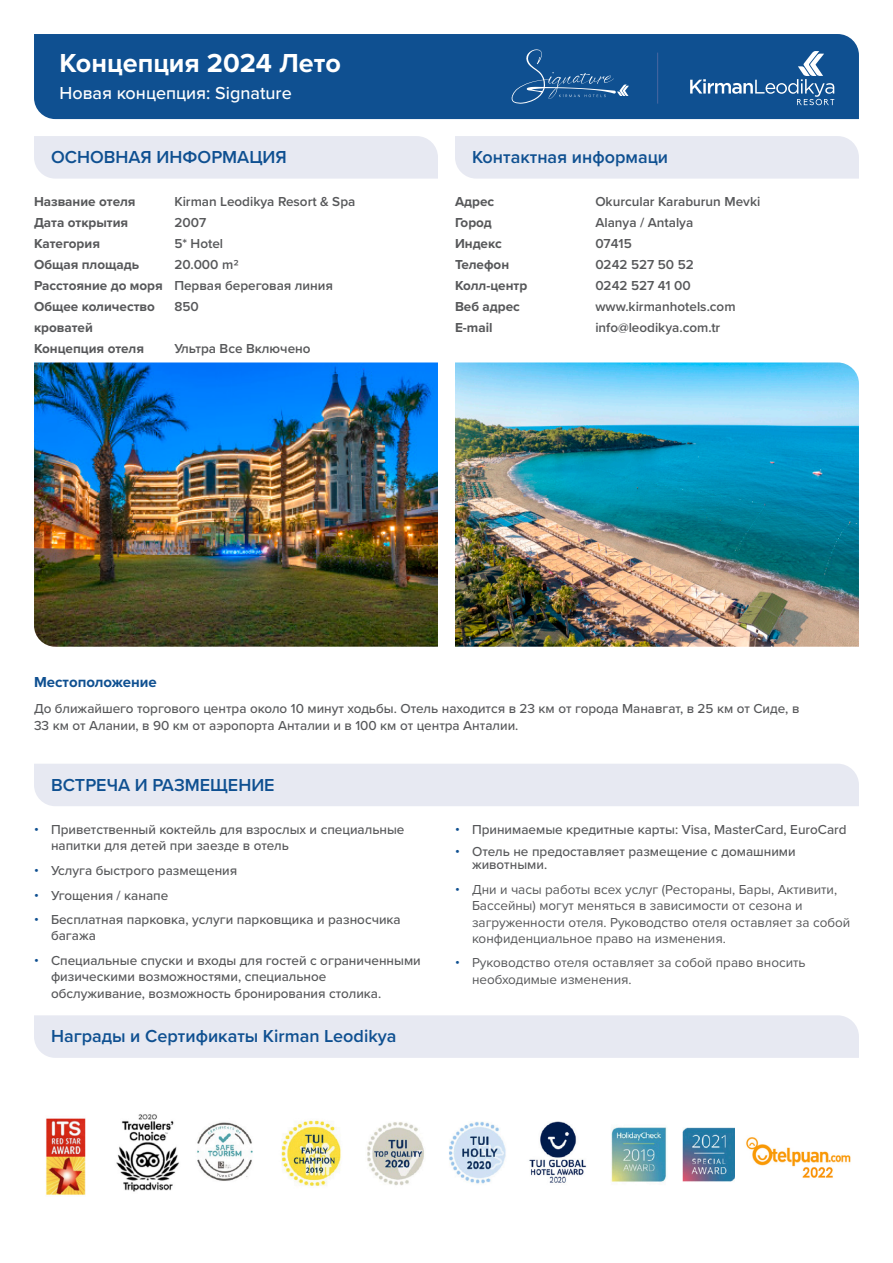
<style>
.page{position:relative;width:893px;height:1263px;background:#fff}
.page>*{position:absolute;margin:0;border:0;box-sizing:border-box;transform-origin:0 0}
.t1{font:700 27px "Proxima Nova";color:#fff}
.t2{font:600 18px "Proxima Nova";color:#0f5091}
.t3{font:500 18px "Proxima Nova";color:#fff}
.t4{font:700 15px "Proxima Nova";color:#0f5091}
.t5{font:500 13.5px/16.2px "Proxima Nova";color:#57585a}
.t6{font:13.5px/16.2px "Proxima Nova";color:#57585a}
.t7{font:600 13.5px "Proxima Nova";color:#57585a}
.t8{font:700 13.5px "Proxima Nova";color:#57585a}
.s1{font-weight:700}
.s2{color:#0f5091}
</style>
<div class="page">
<div style="left:34px;top:34px;width:825px;height:85px;background:#0f5091"></div>
<svg style="left:509px;top:49px;width:120px;height:55px;background:#205c98"></svg>
<hr style="left:657px;top:53px;width:1px;height:51px;background:#4a67a1">
<div style="left:34px;top:764px;width:825px;height:42px;background:#e7e9f2"></div>
<div style="left:34px;top:136px;width:404px;height:43px;background:#e7e9f2"></div>
<div style="left:455px;top:136px;width:404px;height:43px;background:#e7e9f2"></div>
<div style="left:34px;top:1015px;width:825px;height:43px;background:#e7e9f2"></div>
<img style="left:34px;top:362px;width:404px;height:285px">
<img style="left:455px;top:362px;width:404px;height:285px">
<svg style="left:690px;top:51px;width:144px;height:54px;background:#2f679f"></svg>
<img style="left:46px;top:1114px;width:689px;height:81px">
<img style="left:746px;top:1137px;width:105px;height:41px">
<p class="t1" style="left:60px;top:43px;width:283px">Концепция 2024 Лето</p>
<p class="t3" style="left:60px;top:80px;width:234px">Новая концепция: Signature</p>
<p class="t2" style="left:51px;top:144px;width:237px">ОСНОВНАЯ ИНФОРМАЦИЯ</p>
<p class="t2" style="left:472px;top:144px;width:197px">Контактная информаци</p>
<p class="t8" style="left:34px;top:192px;width:103px">Название отеля</p>
<p class="t7" style="left:174px;top:192px;width:183px">Kirman Leodikya Resort &amp; Spa</p>
<p class="t8" style="left:34px;top:213px;width:96px">Дата открытия</p>
<p class="t7" style="left:174px;top:213px;width:33px">2007</p>
<p class="t8" style="left:34px;top:234px;width:68px">Категория</p>
<p class="t7" style="left:174px;top:234px;width:50px">5* Hotel</p>
<p class="t8" style="left:34px;top:255px;width:107px">Общая площадь</p>
<p class="t7" style="left:174px;top:255px;width:66px">20.000 m2</p>
<p class="t7" style="left:34px;top:276px;width:301px"><span class="s1">Расстояние до моря</span> Первая береговая линия</p>
<p class="t8" style="left:34px;top:297px;width:122px">Общее количество</p>
<p class="t7" style="left:174px;top:297px;width:26px">850</p>
<p class="t8" style="left:34px;top:318px;width:60px">кроватей</p>
<p class="t8" style="left:34px;top:339px;width:111px">Концепция отеля</p>
<p class="t7" style="left:174px;top:339px;width:138px">Ультра Все Включено</p>
<p class="t8" style="left:455px;top:192px;width:41px">Адрес</p>
<p class="t7" style="left:595px;top:192px;width:167px">Okurcular Karaburun Mevki</p>
<p class="t8" style="left:455px;top:213px;width:38px">Город</p>
<p class="t7" style="left:595px;top:213px;width:100px">Alanya / Antalya</p>
<p class="t8" style="left:455px;top:234px;width:48px">Индекс</p>
<p class="t7" style="left:595px;top:234px;width:38px">07415</p>
<p class="t8" style="left:455px;top:255px;width:56px">Телефон</p>
<p class="t7" style="left:595px;top:255px;width:100px">0242 527 50 52</p>
<p class="t8" style="left:455px;top:276px;width:74px">Колл-центр</p>
<p class="t7" style="left:595px;top:276px;width:97px">0242 527 41 00</p>
<p class="t8" style="left:455px;top:297px;width:66px">Веб адрес</p>
<p class="t7" style="left:595px;top:297px;width:142px">www.kirmanhotels.com</p>
<p class="t8" style="left:455px;top:318px;width:39px">E-mail</p>
<p class="t7" style="left:595px;top:318px;width:126px">info@leodikya.com.tr</p>
<p class="t4" style="left:34px;top:671px;width:124px">Местоположение</p>
<p class="t5" style="left:34px;top:700px;width:767px">До ближайшего торгового центра около 10 минут ходьбы. Отель находится в 23 км от города Манавгат, в 25 км от Сиде, в<br>33 км от Алании, в 90 км от аэропорта Анталии и в 100 км от центра Анталии.</p>
<p class="t2" style="left:51px;top:771px;width:225px">ВСТРЕЧА И РАЗМЕЩЕНИЕ</p>
<p class="t5" style="left:51px;top:821px;width:355px;text-indent:-17px"><span class="s2">•</span> Приветственный коктейль для взрослых и специальные напитки для детей при заезде в отель</p>
<p class="t5" style="left:34px;top:862px;width:205px"><span class="s2">•</span> Услуга быстрого размещения</p>
<p class="t5" style="left:34px;top:886px;width:136px"><span class="s2">•</span> Угощения / канапе</p>
<p class="t5" style="left:51px;top:911px;width:351px;text-indent:-17px"><span class="s2">•</span> Бесплатная парковка, услуги парковщика и разносчика багажа</p>
<p class="t5" style="left:51px;top:952px;width:371px;text-indent:-17px"><span class="s2">•</span> Специальные спуски и входы для гостей с ограниченными физическими возможностями, специальное обслуживание, возможность бронирования столика.</p>
<p class="t2" style="left:51px;top:1023px;width:347px">Награды и Сертификаты Kirman Leodikya</p>
<p class="t5" style="left:455px;top:821px;width:393px"><span class="s2">•</span> Принимаемые кредитные карты: Visa, MasterCard, EuroCard</p>
<p class="t5" style="left:472px;top:844px;width:325px;line-height:13.5px;text-indent:-17px"><span class="s2">•</span> Отель не предоставляет размещение с домашними животными.</p>
<p class="t6" style="left:472px;top:881px;width:380px;text-indent:-17px"><span class="s2">•</span> Дни и часы работы всех услуг (Рестораны, Бары, Активити, Бассейны) могут меняться в зависимости от сезона и загруженности отеля. Руководство отеля оставляет за собой конфиденциальное право на изменения.</p>
<p class="t6" style="left:472px;top:954px;width:335px;text-indent:-17px"><span class="s2">•</span> Руководство отеля оставляет за собой право вносить необходимые изменения.</p>
</div>
